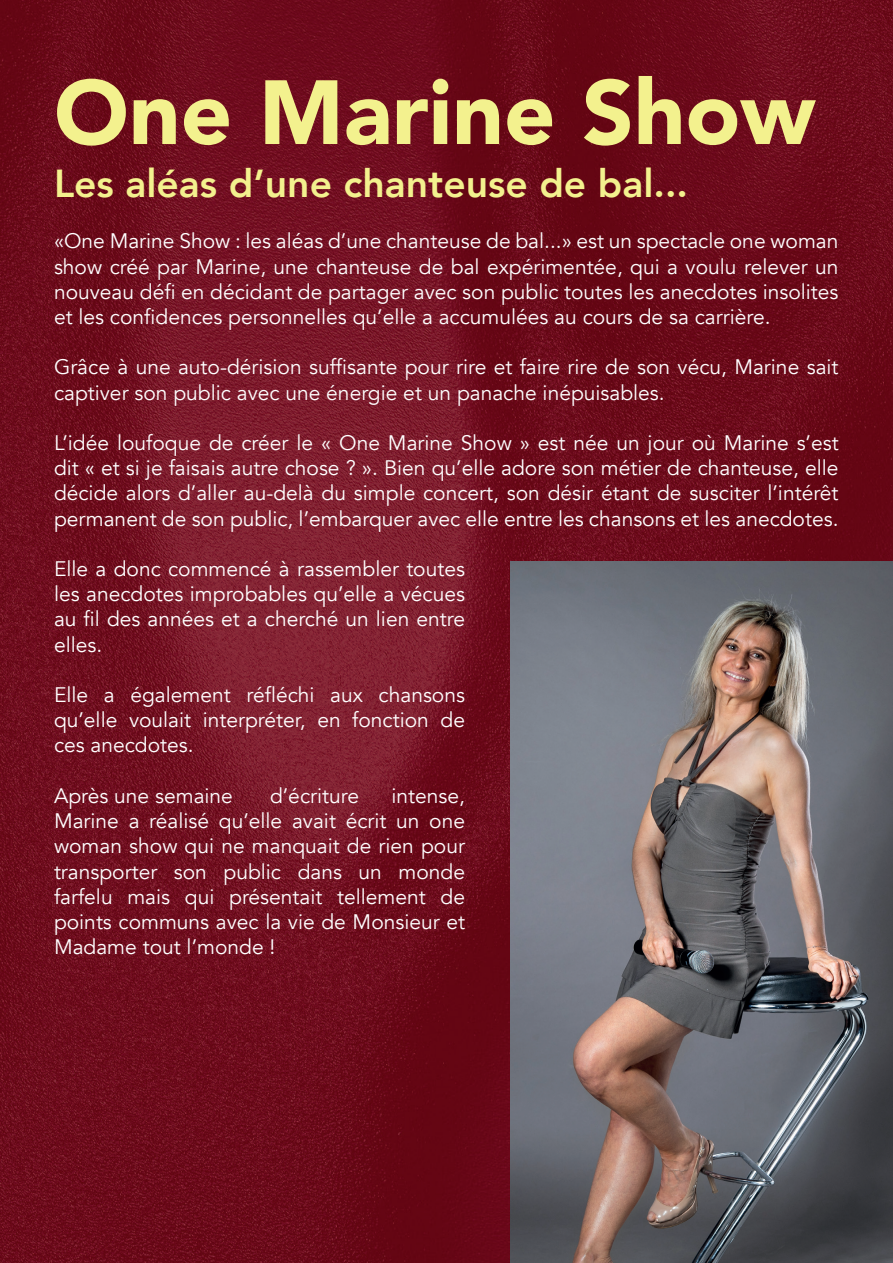
<style>
.page{position:relative;width:893px;height:1263px;background:#fff}
.page>*{position:absolute;margin:0;border:0;box-sizing:border-box;transform-origin:0 0}
.t1{font:900 90px "Avenir";color:#f3f18e}
.t2{font:800 39px "Avenir";color:#f3f18e}
.t3{font:21px/25.2px "Avenir";color:#fff;text-align:justify}
</style>
<div class="page">
<img style="left:0;top:0;width:893px;height:1263px">
<img style="left:510px;top:561px;width:383px;height:702px">
<h1 class="t1" style="left:54px;top:36px;width:763px">One Marine Show</h1>
<h2 class="t2" style="left:54px;top:153px;width:636px">Les aléas d’une chanteuse de bal...</h2>
<p class="t3" style="left:54px;top:229px;width:786px">«One Marine Show : les aléas d’une chanteuse de bal...» est un spectacle one woman show créé par Marine, une chanteuse de bal expérimentée, qui a voulu relever un nouveau défi en décidant de partager avec son public toutes les anecdotes insolites et les confidences personnelles qu’elle a accumulées au cours de sa carrière.</p>
<p class="t3" style="left:54px;top:355px;width:786px">Grâce à une auto-dérision suffisante pour rire et faire rire de son vécu, Marine sait captiver son public avec une énergie et un panache inépuisables.</p>
<p class="t3" style="left:54px;top:431px;width:786px">L’idée loufoque de créer le « One Marine Show » est née un jour où Marine s’est dit « et si je faisais autre chose ? ». Bien qu’elle adore son métier de chanteuse, elle décide alors d’aller au-delà du simple concert, son désir étant de susciter l’intérêt permanent de son public, l’embarquer avec elle entre les chansons et les anecdotes.</p>
<p class="t3" style="left:54px;top:557px;width:413px">Elle a donc commencé à rassembler toutes les anecdotes improbables qu’elle a vécues au fil des années et a cherché un lien entre elles.</p>
<p class="t3" style="left:54px;top:683px;width:413px">Elle a également réfléchi aux chansons qu’elle voulait interpréter, en fonction de ces anecdotes.</p>
<p class="t3" style="left:54px;top:783px;width:180px">Après une semaine</p>
<p class="t3" style="left:270px;top:783px;width:91px">d’écriture</p>
<p class="t3" style="left:54px;top:783px;width:413px;text-indent:338px">intense, Marine a réalisé qu’elle avait écrit un one woman show qui ne manquait de rien pour transporter son public dans un monde farfelu mais qui présentait tellement de points communs avec la vie de Monsieur et Madame tout l’monde !</p>
</div>
